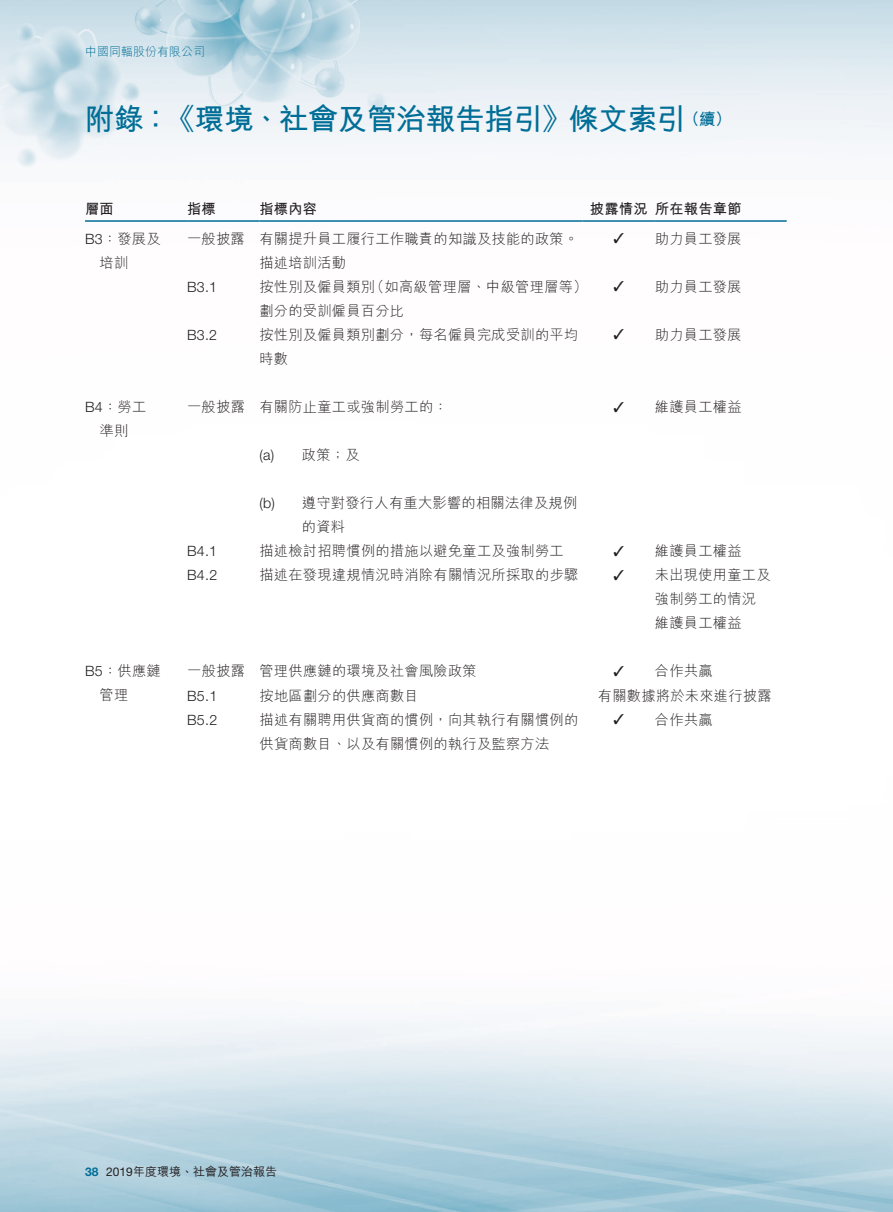
<style>
.page{position:relative;width:893px;height:1212px;background:#fff}
.page>*{position:absolute;margin:0;border:0;box-sizing:border-box;transform-origin:0 0}
.t1{font:700 30px "M Hei HK";letter-spacing:-.02em;color:#006e96}
.t2{font:300 14.25px/24px "M Hei HK";letter-spacing:.02em;color:#231f20}
.t3{font:300 14.25px "Helvetica Neue LT Std";letter-spacing:.02em;color:#231f20}
.t4{font:700 14.25px "M Hei HK";letter-spacing:.02em;color:#231f20}
.t5{font:500 12px "M Hei HK";color:#231f20}
.t6{font:300 12px "M Hei HK";color:#006e96}
.t7{font:700 12px "Helvetica Neue LT Std";color:#006e96}
.s1{font-family:"Helvetica Neue LT Std"}
.s2{font-family:"Helvetica Neue LT Std";font-weight:400}
</style>
<div class="page">
<img style="left:0;top:0;width:893px;height:1212px">
<hr style="left:85px;top:220px;width:102px;height:2px;background:#006e96">
<hr style="left:187px;top:220px;width:72px;height:2px;background:#006e96">
<hr style="left:259px;top:220px;width:324px;height:2px;background:#006e96">
<hr style="left:583px;top:220px;width:72px;height:2px;background:#006e96">
<hr style="left:655px;top:220px;width:132px;height:2px;background:#006e96">
<p class="t6" style="left:85px;top:45px;width:121px">中國同輻股份有限公司</p>
<h1 class="t1" style="left:84px;top:97px;width:649px">附錄：《環境、社會及管治報告指引》條文索引<sup>（續）</sup></h1>
<p class="t4" style="left:85px;top:198px;width:30px">層面</p>
<p class="t4" style="left:187px;top:198px;width:30px">指標</p>
<p class="t4" style="left:259px;top:198px;width:59px">指標內容</p>
<p class="t4" style="left:590px;top:198px;width:153px">披露情況所在報告章節</p>
<p class="t2" style="left:100px;top:226px;width:63px;text-indent:-15px"><span class="s1">B3</span>：發展及培訓</p>
<p class="t2" style="left:259px;top:226px;width:320px;text-indent:-72px">一般披露 有關提升員工履行工作職責的知識及技能的政策。描述培訓活動</p>
<p class="t2" style="left:613px;top:226px;width:130px">✓ 助力員工發展</p>
<p class="t3" style="left:187px;top:278px;width:32px">B3.1</p>
<p class="t2" style="left:259px;top:274px;width:330px">按性別及僱員類別（如高級管理層、中級管理層等）劃分的受訓僱員百分比</p>
<p class="t2" style="left:613px;top:274px;width:130px">✓ 助力員工發展</p>
<p class="t3" style="left:187px;top:326px;width:32px">B3.2</p>
<p class="t2" style="left:259px;top:322px;width:320px">按性別及僱員類別劃分，每名僱員完成受訓的平均時數</p>
<p class="t2" style="left:613px;top:322px;width:130px">✓ 助力員工發展</p>
<p class="t2" style="left:85px;top:395px;width:63px;text-align:center"><span class="s1">B4</span>：勞工準則</p>
<p class="t2" style="left:187px;top:395px;width:262px">一般披露 有關防止童工或強制勞工的：</p>
<p class="t2" style="left:259px;top:443px;width:102px"><span class="s1">(a)</span> 政策；及</p>
<p class="t2" style="left:302px;top:491px;width:277px;text-indent:-43px"><span class="s1">(b)</span> 遵守對發行人有重大影響的相關法律及規例的資料</p>
<p class="t2" style="left:613px;top:395px;width:130px">✓ 維護員工權益</p>
<p class="t3" style="left:187px;top:542px;width:32px">B4.1</p>
<p class="t2" style="left:259px;top:539px;width:306px">描述檢討招聘慣例的措施以避免童工及強制勞工</p>
<p class="t2" style="left:613px;top:539px;width:130px">✓ 維護員工權益</p>
<p class="t3" style="left:187px;top:566px;width:32px">B4.2</p>
<p class="t2" style="left:259px;top:563px;width:320px">描述在發現違規情況時消除有關情況所採取的步驟</p>
<p class="t2" style="left:655px;top:563px;width:117px;text-indent:-42px">✓ 未出現使用童工及強制勞工的情況維護員工權益</p>
<p class="t2" style="left:100px;top:659px;width:63px;text-indent:-15px"><span class="s1">B5</span>：供應鏈管理</p>
<p class="t2" style="left:187px;top:659px;width:291px">一般披露 管理供應鏈的環境及社會風險政策</p>
<p class="t2" style="left:613px;top:659px;width:101px">✓ 合作共贏</p>
<p class="t3" style="left:187px;top:687px;width:32px">B5.1</p>
<p class="t2" style="left:259px;top:683px;width:161px">按地區劃分的供應商數目</p>
<p class="t2" style="left:598px;top:683px;width:175px">有關數據將於未來進行披露</p>
<p class="t3" style="left:187px;top:711px;width:32px">B5.2</p>
<p class="t2" style="left:259px;top:707px;width:320px">描述有關聘用供貨商的慣例，向其執行有關慣例的供貨商數目、以及有關慣例的執行及監察方法</p>
<p class="t2" style="left:613px;top:707px;width:101px">✓ 合作共贏</p>
<p class="t7" style="left:85px;top:1164px;width:15px">38</p>
<p class="t5" style="left:106px;top:1163px;width:172px"><span class="s2">2019</span>年度環境、社會及管治報告</p>
</div>
